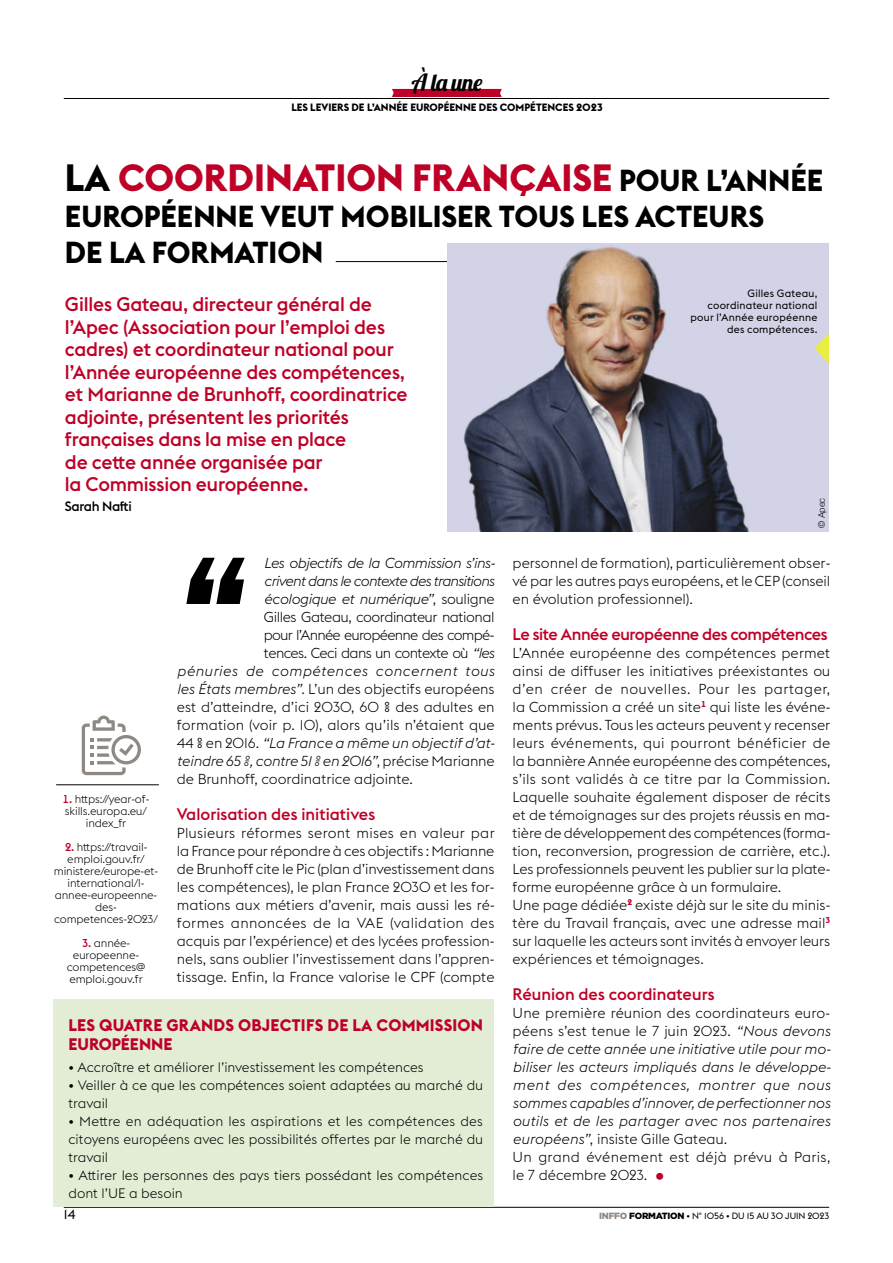
<style>
.page{position:relative;width:893px;height:1263px;background:#fff}
.page>*{position:absolute;margin:0;border:0;box-sizing:border-box;transform-origin:0 0}
.t1{font:italic 700 141px "Euclid Flex";color:#000;scale:.95 1}
.t2{font:700 37.5px "Euclid Flex";color:#be0027}
.t3{font:700 30px/36px "Euclid Flex";color:#000}
.t4{font:23.7px "Lobster 1.4";color:#000}
.t5{font:500 19.5px/22.5px "Euclid Flex";letter-spacing:-.01em;color:#be0027}
.t6{font:500 16.5px "Euclid Flex";color:#be0027}
.t7{font:700 16.5px/19.5px "Euclid Flex";letter-spacing:.015em;color:#be0027}
.t8{font:500 16.5px "Euclid Flex";letter-spacing:-.03em;color:#be0027}
.t9{font:300 14.25px/18px "Euclid Flex";color:#000;text-align:justify}
.t10{font:italic 300 14.25px/18px "Euclid Flex";color:#000}
.t11{font:italic 300 14.25px "Euclid Flex";letter-spacing:-.05em;color:#000}
.t12{font:italic 300 14.25px "Euclid Flex";letter-spacing:.04em;color:#000}
.t13{font:300 14.25px "Euclid Flex";letter-spacing:-.03em;color:#000}
.t14{font:italic 300 14.25px "Euclid Flex";letter-spacing:-.03em;color:#000}
.t15{font:italic 300 14.25px "Euclid Flex";letter-spacing:-.025em;color:#000}
.t16{font:300 14.25px "Euclid Flex";letter-spacing:-.04em;color:#000}
.t17{font:300 14.25px "Euclid Flex";letter-spacing:-.05em;color:#000}
.t18{font:300 13.5px/18px "Euclid Flex";color:#000}
.t19{font:500 13.5px "Euclid Flex";letter-spacing:-.025em;color:#000}
.t20{font:13.5px "Euclid Flex";color:#000}
.t21{font:300 11.25px/12px "Euclid Flex";letter-spacing:-.01em;color:#000;text-align:center}
.t22{font:10.5px/12px "Euclid Flex";letter-spacing:.02em;color:#000;text-align:right}
.t23{font:700 10.5px "Euclid Flex";color:#000}
.t24{font:9px "Euclid Flex";letter-spacing:-.01em;color:#000}
.t25{font:300 9px "Helvetica";color:#000}
.s1{color:#000}
.s2{font-size:30px;color:#000}
.s3{font-style:normal}
.s4{font-style:italic}
.s5{font-weight:500;color:#be0027}
.s6{font-style:normal;font-size:25.5px;color:#be0027}
.s7{font-family:"Gotham";font-weight:900;color:#908882}
.s8{font-family:"Gotham";font-weight:900}
</style>
<div class="page">
<hr style="left:64px;top:1207px;width:765px;height:1px;background:#000">
<svg style="left:392px;top:89px;width:110px;height:8px"></svg>
<hr style="left:64px;top:98px;width:765px;height:1px;background:#000">
<hr style="left:56px;top:784px;width:103px;height:1px;background:#000">
<svg style="left:82px;top:715px;width:59px;height:60px"></svg>
<hr style="left:336px;top:261px;width:424px;height:1px;background:#000">
<img style="left:447px;top:244px;width:382px;height:288px">
<div style="left:53px;top:1000px;width:440px;height:207px;background:#e3edd6"></div>
<svg style="left:814px;top:334px;width:15px;height:30px"></svg>
<h3 class="t4" style="left:411px;top:67px;width:73px">À la une</h3>
<p class="t23" style="left:291px;top:102px;width:313px">LES LEVIERS DE L’ANNÉE EUROPÉENNE DES COMPÉTENCES 2023</p>
<h2 class="t2" style="left:65px;top:156px;width:760px"><span class="s1">LA</span> COORDINATION FRANÇAISE <span class="s2">POUR L’ANNÉE</span></h2>
<h3 class="t3" style="left:65px;top:198px;width:701px">EUROPÉENNE VEUT MOBILISER TOUS LES ACTEURS<br>DE LA FORMATION</h3>
<p class="t5" style="left:65px;top:293px;width:344px">Gilles Gateau, directeur général de l’Apec (Association pour l’emploi des cadres) et coordinateur national pour l’Année européenne des compétences, et Marianne de Brunhoff, coordinatrice adjointe, présentent les priorités françaises dans la mise en place<br>de cette année organisée par<br>la Commission européenne.</p>
<p class="t19" style="left:65px;top:498px;width:68px">Sarah Nafti</p>
<p class="t22" style="left:690px;top:287px;width:128px">Gilles Gateau, coordinateur national pour l’Année européenne des compétences.</p>
<p class="t25" style="left:814px;top:528px;width:32px;rotate:-90deg">© Apec</p>
<h1 class="t1" style="left:168px;top:527px;width:130px">“</h1>
<p class="t14" style="left:264px;top:555px;width:232px">Les objectifs de la Commission s’ins-</p>
<p class="t11" style="left:264px;top:573px;width:232px">crivent dans le contexte des transitions</p>
<p class="t15" style="left:264px;top:591px;width:232px">écologique et numérique”<span class="s3">, souligne</span></p>
<p class="t13" style="left:264px;top:609px;width:232px">Gilles Gateau, coordinateur national</p>
<p class="t17" style="left:264px;top:627px;width:232px">pour l’Année européenne des compé-</p>
<p class="t16" style="left:264px;top:645px;width:232px">tences. Ceci dans un contexte où <span class="s4">“les</span></p>
<p class="t12" style="left:177px;top:663px;width:319px">pénuries de compétences concernent tous</p>
<p class="t9" style="left:177px;top:680px;width:319px"><span class="s4">les États membres”</span>. L’un des objectifs européens</p>
<p class="t9" style="left:177px;top:698px;width:319px">est d’atteindre, d’ici 2030, 60 % des adultes en</p>
<p class="t9" style="left:177px;top:716px;width:319px">formation (voir p. 10), alors qu’ils n’étaient que</p>
<p class="t10" style="left:177px;top:734px;width:319px"><span class="s3">44 % en 2016.</span> “La France a même un objectif d’at-</p>
<p class="t10" style="left:177px;top:752px;width:319px">teindre 65 %, contre 51 % en 2016”<span class="s3">, précise Marianne</span></p>
<p class="t9" style="left:177px;top:770px;width:238px">de Brunhoff, coordinatrice adjointe.</p>
<p class="t6" style="left:177px;top:804px;width:200px">Valorisation des initiatives</p>
<p class="t9" style="left:177px;top:824px;width:319px">Plusieurs réformes seront mises en valeur par la France pour répondre à ces objectifs : Marianne de Brunhoff cite le Pic (plan d’investissement dans les compétences), le plan France 2030 et les for&shy;mations aux métiers d’avenir, mais aussi les ré&shy;formes annoncées de la VAE (validation des acquis par l’expérience) et des lycées profession&shy;nels, sans oublier l’investissement dans l’appren&shy;tissage. Enfin, la France valorise le CPF (compte</p>
<p class="t21" style="left:63px;top:793px;width:88px"><span class="s5">1.</span> https://year-of&shy;skills.europa.eu/ index_fr</p>
<p class="t21" style="left:54px;top:841px;width:106px"><span class="s5">2.</span> https://travail&shy;emploi.gouv.fr/ ministere/europe-et&shy;international/l&shy;annee-europeenne&shy;des&shy;competences-2023/</p>
<p class="t21" style="left:67px;top:937px;width:80px"><span class="s5">3.</span> année&shy;europeenne&shy;competences@ emploi.gouv.fr</p>
<p class="t7" style="left:68px;top:1015px;width:416px">LES QUATRE GRANDS OBJECTIFS DE LA COMMISSION<br>EUROPÉENNE</p>
<p class="t18" style="left:68px;top:1058px;width:357px">• Accroître et améliorer l’investissement les compétences</p>
<p class="t18" style="left:68px;top:1076px;width:416px">• Veiller à ce que les compétences soient adaptées au marché du travail</p>
<p class="t18" style="left:68px;top:1112px;width:416px;text-align:justify">• Mettre en adéquation les aspirations et les compétences des citoyens européens avec les possibilités offertes par le marché du travail</p>
<p class="t18" style="left:68px;top:1166px;width:416px">• Attirer les personnes des pays tiers possédant les compétences dont l’UE a besoin</p>
<p class="t9" style="left:513px;top:554px;width:319px">personnel de formation), particulièrement obser&shy;vé par les autres pays européens, et le CEP (conseil en évolution professionnel).</p>
<p class="t8" style="left:513px;top:624px;width:317px">Le site Année européenne des compétences</p>
<p class="t9" style="left:513px;top:644px;width:319px;text-align:left">L’Année européenne des compétences permet ainsi de diffuser les initiatives préexistantes ou d’en créer de nouvelles. Pour les partager, la Commission a créé un site<sup>1</sup> qui liste les événe&shy;ments prévus. Tous les acteurs peuvent y recenser leurs événements, qui pourront bénéficier de la bannière Année européenne des compétences, s’ils sont validés à ce titre par la Commission.<br>Laquelle souhaite également disposer de récits et de témoignages sur des projets réussis en ma&shy;tière de développement des compétences (forma&shy;tion, reconversion, progression de carrière, etc.).<br>Les professionnels peuvent les publier sur la plate&shy;forme européenne grâce à un formulaire.<br>Une page dédiée<sup>2</sup> existe déjà sur le site du minis&shy;tère du Travail français, avec une adresse mail<sup>3 </sup>sur laquelle les acteurs sont invités à envoyer leurs expériences et témoignages.</p>
<p class="t6" style="left:513px;top:984px;width:204px">Réunion des coordinateurs</p>
<p class="t10" style="left:513px;top:1004px;width:319px"><span class="s3">Une première réunion des coordinateurs euro&shy;péens s’est tenue le 7 juin 2023.</span> “Nous devons faire de cette année une initiative utile pour mo&shy;biliser les acteurs impliqués dans le développe&shy;ment des compétences, montrer que nous sommes capables d’innover, de perfectionner nos outils et de les partager avec nos partenaires européens”<span class="s3">, insiste Gille Gateau.<br>Un grand événement est déjà prévu à Paris, le 7 décembre 2023.</span> <span class="s6">•</span></p>
<p class="t20" style="left:64px;top:1207px;width:13px">14</p>
<p class="t24" style="left:599px;top:1210px;width:231px"><span class="s7">INFFO</span> <span class="s8">FORMATION</span> • N° 1056 • DU 15 AU 30 JUIN 2023</p>
</div>
